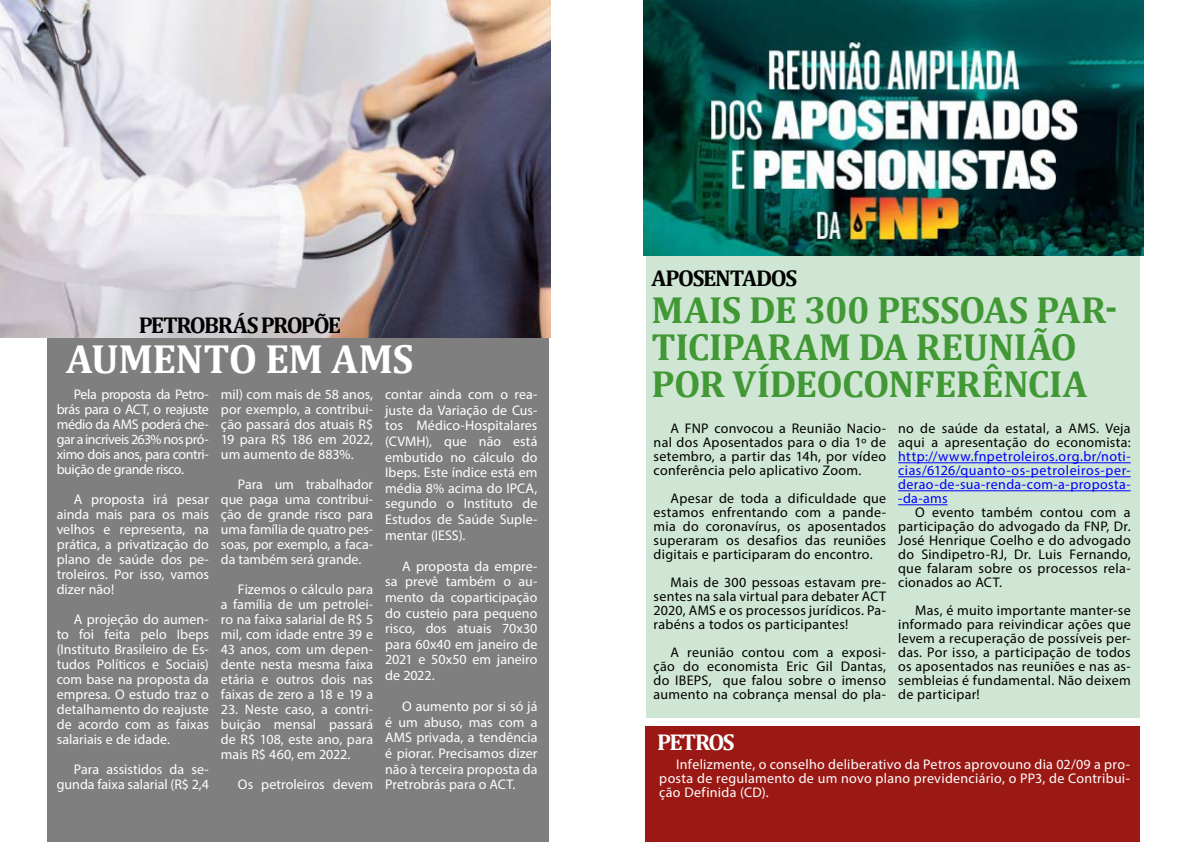
<style>
.page{position:relative;width:1191px;height:842px;background:#fff}
.page>*{position:absolute;margin:0;border:0;box-sizing:border-box;transform-origin:0 0}
.t1{font:700 41px "Cambria";letter-spacing:-.015em;color:#fff}
.t2{font:700 38px/37px "Cambria";letter-spacing:-.01em;color:#419835}
.t3{font:700 23px "Cambria";letter-spacing:-.065em;color:#000}
.t4{font:700 23px "Cambria";letter-spacing:-.065em;color:#fff}
.t5{font:14px/15px "Myriad Pro";color:#fff;text-align:justify}
.t6{font:14px/14px "Myriad Pro";letter-spacing:.02em;color:#000;text-align:justify}
.t7{font:14px/14px "Myriad Pro";letter-spacing:.03em;color:#00f;text-align:justify}
</style>
<div class="page">
<div style="left:47px;top:49px;width:502px;height:793px;background:#7f7f7f"></div>
<div style="left:646px;top:43px;width:494px;height:675px;background:#cfe6d4"></div>
<img style="left:0;top:0;width:550px;height:338px">
<img style="left:643px;top:0;width:500px;height:255px">
<hr style="left:898px;top:462px;width:232px;height:1px;background:#00f">
<hr style="left:898px;top:476px;width:232px;height:1px;background:#00f">
<hr style="left:898px;top:490px;width:232px;height:1px;background:#00f">
<hr style="left:898px;top:504px;width:49px;height:1px;background:#00f">
<div style="left:645px;top:727px;width:495px;height:115px;background:#9b1914"></div>
<h3 class="t3" style="left:139px;top:309px;width:204px">PETROBRÁS PROPÕE</h3>
<h1 class="t1" style="left:66px;top:330px;width:349px">AUMENTO EM AMS</h1>
<p class="t5" style="left:57px;top:387px;width:154px;text-indent:17px">Pela proposta da Petro&shy;brás para o ACT, o reajuste médio da AMS poderá che&shy;gar a incríveis 263% nos pró&shy;ximo dois anos, para contri&shy;buição de grande risco.</p>
<p class="t5" style="left:57px;top:492px;width:154px;text-indent:17px">A proposta irá pesar ainda mais para os mais velhos e representa, na prática, a privatização do plano de saúde dos pe&shy;troleiros. Por isso, vamos dizer não!</p>
<p class="t5" style="left:57px;top:612px;width:154px;text-indent:17px">A projeção do aumen&shy;to foi feita pelo Ibeps (Instituto Brasileiro de Es&shy;tudos Políticos e Sociais) com base na proposta da empresa. O estudo traz o detalhamento do reajuste de acordo com as faixas salariais e de idade.</p>
<p class="t5" style="left:57px;top:762px;width:154px;text-align:right">Para assistidos da se&shy;gunda faixa salarial (R$ 2,4</p>
<p class="t5" style="left:221px;top:387px;width:154px">mil) com mais de 58 anos, por exemplo, a contribui&shy;ção passará dos atuais R$ 19 para R$ 186 em 2022, um aumento de 883%.</p>
<p class="t5" style="left:221px;top:477px;width:154px;text-indent:17px">Para um trabalhador que paga uma contribui&shy;ção de grande risco para uma família de quatro pes&shy;soas, por exemplo, a faca&shy;da também será grande.</p>
<p class="t5" style="left:221px;top:582px;width:154px;text-indent:17px">Fizemos o cálculo para a família de um petrolei&shy;ro na faixa salarial de R$ 5 mil, com idade entre 39 e 43 anos, com um depen&shy;dente nesta mesma faixa etária e outros dois nas faixas de zero a 18 e 19 a</p>
<p class="t5" style="left:221px;top:702px;width:154px">23. Neste caso, a contri&shy;buição mensal passará de R$ 108, este ano, para mais R$ 460, em 2022.</p>
<p class="t5" style="left:238px;top:777px;width:137px">Os petroleiros devem</p>
<p class="t5" style="left:385px;top:386px;width:154px;line-height:15.6px">contar ainda com o rea&shy;juste da Variação de Cus&shy;tos Médico-Hospitalares (CVMH), que não está embutido no cálculo do Ibeps. Este índice está em média 8% acima do IPCA, segundo o Instituto de Estudos de Saúde Suple&shy;mentar (IESS).</p>
<p class="t5" style="left:385px;top:558px;width:154px;line-height:15.6px;text-indent:17px">A proposta da empre&shy;sa prevê também o au&shy;mento da coparticipação do custeio para pequeno risco, dos atuais 70x30 para 60x40 em janeiro de 2021 e 50x50 em janeiro de 2022.</p>
<p class="t5" style="left:385px;top:698px;width:154px;line-height:15.6px;text-indent:17px">O aumento por si só já é um abuso, mas com a AMS privada, a tendência é piorar. Precisamos dizer não à terceira proposta da Pretrobrás para o ACT.</p>
<h3 class="t3" style="left:651px;top:262px;width:147px">APOSENTADOS</h3>
<h2 class="t2" style="left:651px;top:291px;width:467px">MAIS DE 300 PESSOAS PAR-<br>TICIPARAM DA REUNIÃO<br>POR VÍDEOCONFERÊNCIA</h2>
<p class="t6" style="left:653px;top:421px;width:234px;text-indent:17px">A FNP convocou a Reunião Nacio&shy;nal dos Aposentados para o dia 1º de setembro, a partir das 14h, por vídeo conferência pelo aplicativo Zoom.</p>
<p class="t6" style="left:653px;top:491px;width:234px;text-indent:17px">Apesar de toda a dificuldade que estamos enfrentando com a pande&shy;mia do coronavírus, os aposentados superaram os desafios das reuniões digitais e participaram do encontro.</p>
<p class="t6" style="left:653px;top:575px;width:234px;text-indent:17px">Mais de 300 pessoas estavam pre&shy;sentes na sala virtual para debater ACT 2020, AMS e os processos jurídicos. Pa&shy;rabéns a todos os participantes!</p>
<p class="t6" style="left:653px;top:645px;width:234px;text-indent:17px">A reunião contou com a exposi&shy;ção do economista Eric Gil Dantas, do IBEPS, que falou sobre o imenso aumento na cobrança mensal do pla-</p>
<p class="t6" style="left:898px;top:421px;width:234px">no de saúde da estatal, a AMS. Veja aqui a apresentação do economista:</p>
<p class="t7" style="left:898px;top:449px;width:234px">http://www.fnpetroleiros.org.br/noti&shy;cias/6126/quanto-os-petroleiros-per&shy;derao-de-sua-renda-com-a-proposta--da-ams</p>
<p class="t6" style="left:898px;top:505px;width:234px;text-indent:17px">O evento também contou com a participação do advogado da FNP, Dr.<br>José Henrique Coelho e do advogado do Sindipetro-RJ, Dr. Luis Fernando, que falaram sobre os processos rela&shy;cionados ao ACT.</p>
<p class="t6" style="left:898px;top:603px;width:234px;text-indent:17px">Mas, é muito importante manter-se informado para reivindicar ações que levem a recuperação de possíveis per&shy;das. Por isso, a participação de todos os aposentados nas reuniões e nas as&shy;sembleias é fundamental. Não deixem de participar!</p>
<h3 class="t4" style="left:657px;top:726px;width:79px">PETROS</h3>
<p class="t5" style="left:659px;top:757px;width:472px;line-height:14px;text-indent:17px">Infelizmente, o conselho deliberativo da Petros aprovouno dia 02/09 a pro&shy;posta de regulamento de um novo plano previdenciário, o PP3, de Contribui&shy;ção Definida (CD).</p>
</div>
